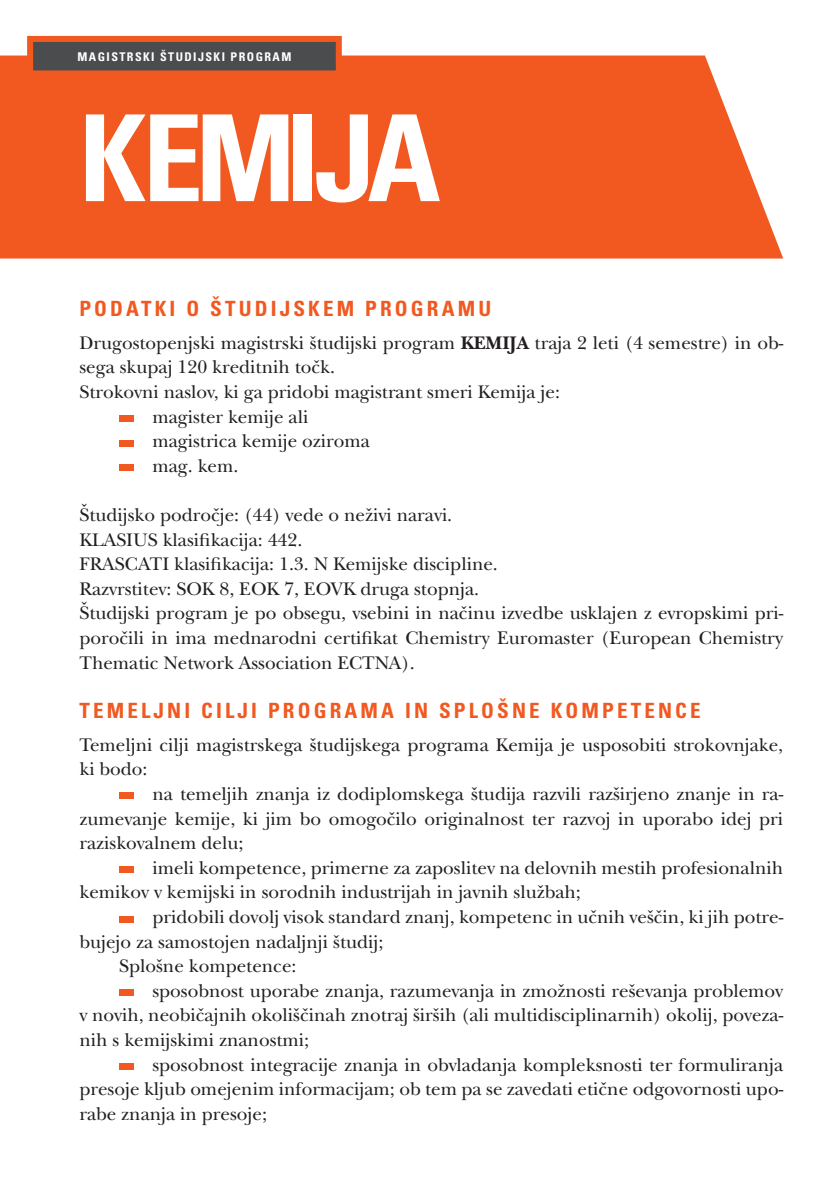
<style>
.page{position:relative;width:840px;height:1191px;background:#fff}
.page>*{position:absolute;margin:0;border:0;box-sizing:border-box;transform-origin:0 0}
.t1{font:700 condensed 120px "Univers LT Std";letter-spacing:-.06em;color:#fff}
.N_02{font:700 condensed 21px "Univers LT Std";letter-spacing:.15em;color:#f15921}
.t2{font:19px/24.6px "New Baskerville Std";color:#231f20}
.t3{font:700 condensed 12px "Univers LT Std";letter-spacing:.12em;color:#fff}
.s1{font-weight:700}
</style>
<div class="page">
<div style="left:0;top:56px;width:782px;height:202px;background:#f15921"></div>
<div style="left:30px;top:39px;width:308px;height:34px;background:#4b4c4d"></div>
<div style="left:27px;top:36px;width:314px;height:40px;border:6px solid #f15921"></div>
<div style="left:119px;top:415px;width:14px;height:6px;background:#f15921"></div>
<div style="left:119px;top:440px;width:14px;height:6px;background:#f15921"></div>
<div style="left:119px;top:465px;width:14px;height:6px;background:#f15921"></div>
<div style="left:119px;top:793px;width:14px;height:6px;background:#f15921"></div>
<div style="left:119px;top:866px;width:14px;height:6px;background:#f15921"></div>
<div style="left:119px;top:916px;width:14px;height:6px;background:#f15921"></div>
<div style="left:119px;top:989px;width:14px;height:6px;background:#f15921"></div>
<div style="left:119px;top:1063px;width:14px;height:6px;background:#f15921"></div>
<p class="t3" style="left:77px;top:49px;width:215px">MAGISTRSKI ŠTUDIJSKI PROGRAM</p>
<p class="t1" style="left:79px;top:85px;width:362px">KEMIJA</p>
<p class="N_02" style="left:79px;top:296px;width:413px">PODATKI O ŠTUDIJSKEM PROGRAMU</p>
<p class="t2" style="left:79px;top:330px;width:705px">Drugostopenjski magistrski študijski program <span class="s1">KEMIJA</span> traja 2 leti (4 semestre) in ob&shy;sega skupaj 120 kreditnih točk.</p>
<p class="t2" style="left:79px;top:380px;width:481px">Strokovni naslov, ki ga pridobi magistrant smeri Kemija je:</p>
<p class="t2" style="left:152px;top:404px;width:157px">magister kemije ali</p>
<p class="t2" style="left:152px;top:429px;width:219px">magistrica kemije oziroma</p>
<p class="t2" style="left:152px;top:453px;width:87px">mag. kem.</p>
<p class="t2" style="left:79px;top:503px;width:374px">Študijsko področje: (44) vede o neživi naravi.</p>
<p class="t2" style="left:79px;top:527px;width:224px">KLASIUS klasifikacija: 442.</p>
<p class="t2" style="left:79px;top:552px;width:419px">FRASCATI klasifikacija: 1.3. N Kemijske discipline.</p>
<p class="t2" style="left:79px;top:576px;width:401px">Razvrstitev: SOK 8, EOK 7, EOVK druga stopnja.</p>
<p class="t2" style="left:79px;top:601px;width:705px;text-align:justify">Študijski program je po obsegu, vsebini in načinu izvedbe usklajen z evropskimi pri&shy;poročili in ima mednarodni certifikat Chemistry Euromaster (European Chemistry Thematic Network Association ECTNA).</p>
<p class="N_02" style="left:79px;top:697px;width:622px">TEMELJNI CILJI PROGRAMA IN SPLOŠNE KOMPETENCE</p>
<p class="t2" style="left:79px;top:732px;width:704px">Temeljni cilji magistrskega študijskega programa Kemija je usposobiti strokovnjake, ki bodo:</p>
<p class="t2" style="left:79px;top:781px;width:705px;text-align:justify;text-indent:73px">na temeljih znanja iz dodiplomskega študija razvili razširjeno znanje in ra&shy;zumevanje kemije, ki jim bo omogočilo originalnost ter razvoj in uporabo idej pri raziskovalnem delu;</p>
<p class="t2" style="left:79px;top:855px;width:704px;text-indent:73px">imeli kompetence, primerne za zaposlitev na delovnih mestih profesionalnih kemikov v kemijski in sorodnih industrijah in javnih službah;</p>
<p class="t2" style="left:79px;top:904px;width:705px;text-indent:73px">pridobili dovolj visok standard znanj, kompetenc in učnih veščin, ki jih potre&shy;bujejo za samostojen nadaljnji študij;</p>
<p class="t2" style="left:119px;top:954px;width:179px">Splošne kompetence:</p>
<p class="t2" style="left:79px;top:978px;width:705px;text-align:justify;text-indent:73px">sposobnost uporabe znanja, razumevanja in zmožnosti reševanja problemov v novih, neobičajnih okoliščinah znotraj širših (ali multidisciplinarnih) okolij, poveza&shy;nih s kemijskimi znanostmi;</p>
<p class="t2" style="left:79px;top:1052px;width:705px;text-align:justify;text-indent:73px">sposobnost integracije znanja in obvladanja kompleksnosti ter formuliranja presoje kljub omejenim informacijam; ob tem pa se zavedati etične odgovornosti upo&shy;rabe znanja in presoje;</p>
</div>
